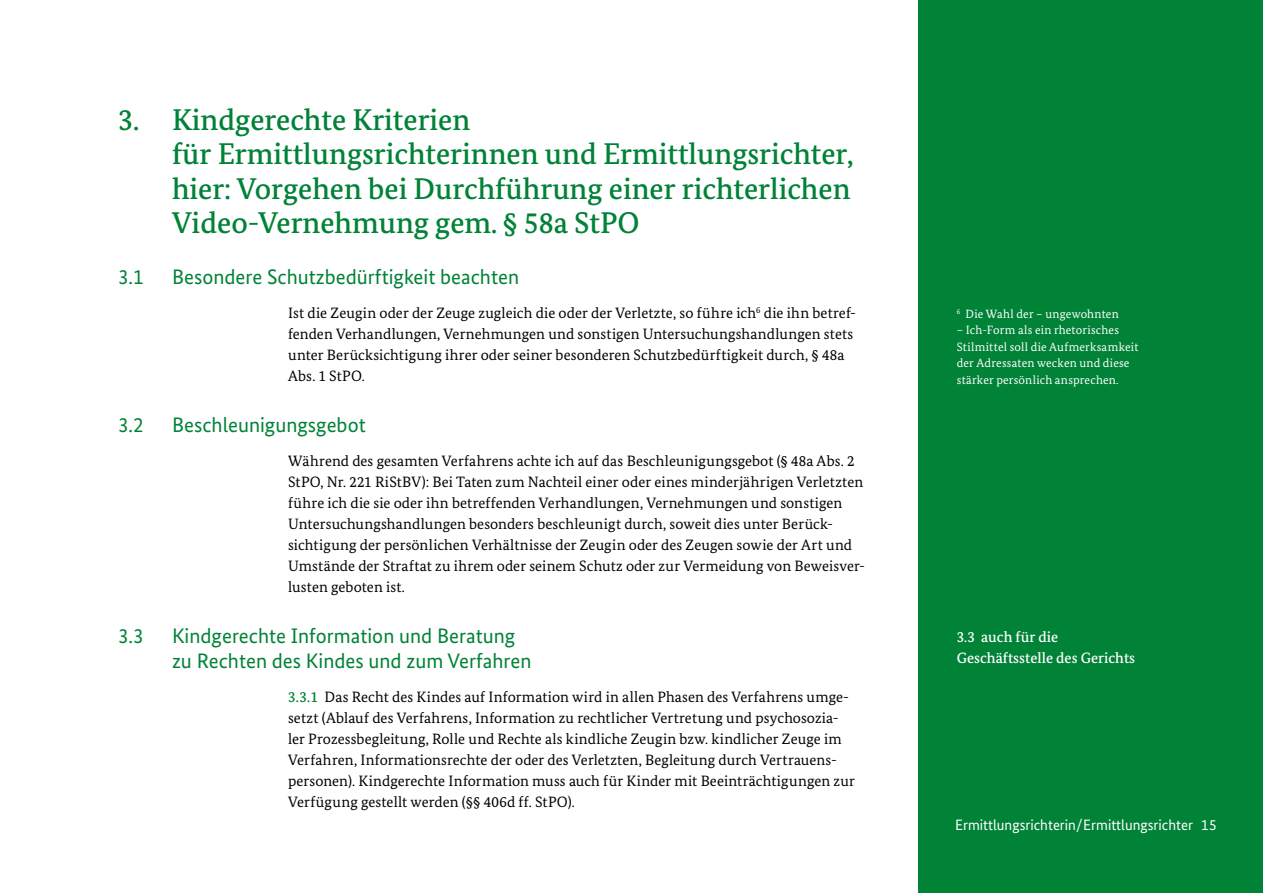
<style>
.page{position:relative;width:1263px;height:893px;background:#fff}
.page>*{position:absolute;margin:0;border:0;box-sizing:border-box;transform-origin:0 0}
.Kapitel_Headline{font:500 30px/34.5px "Bundes Serif";color:#008237}
.Kapitel_Subheadline{font:21px/25.5px "Bundes Sans";color:#008237}
.Tabelle_Fließtext{font:15px/21px "Bundes Serif";letter-spacing:.005em;color:#000}
.t1{font:15px "Bundes Sans";color:#fff}
.t2{font:500 15px/21px "Bundes Serif";color:#fff}
.t3{font:12px/16.5px "Bundes Serif";letter-spacing:.015em;color:#fff}
.s1{font-weight:500;color:#008237}
</style>
<div class="page">
<div style="left:918px;top:0;width:345px;height:893px;background:#008237"></div>
<h1 class="Kapitel_Headline" style="left:172px;top:102px;width:683px;text-indent:-54px">3. Kindgerechte Kriterien<br>für Ermittlungsrichterinnen und Ermittlungsrichter, hier: Vorgehen bei Durchführung einer richterlichen Video-Vernehmung gem. § 58a StPO</h1>
<h2 class="Kapitel_Subheadline" style="left:118px;top:264px;width:27px">3.1</h2>
<h2 class="Kapitel_Subheadline" style="left:172px;top:264px;width:349px">Besondere Schutzbedürftigkeit beachten</h2>
<p class="Tabelle_Fließtext" style="left:288px;top:302px;width:569px">Ist die Zeugin oder der Zeuge zugleich die oder der Verletzte, so führe ich<sup>6</sup> die ihn betref&shy;fenden Verhandlungen, Vernehmungen und sonstigen Untersuchungshandlungen stets unter Berücksichtigung ihrer oder seiner besonderen Schutzbedürftigkeit durch, § 48a Abs. 1 StPO.</p>
<h2 class="Kapitel_Subheadline" style="left:118px;top:412px;width:27px">3.2</h2>
<h2 class="Kapitel_Subheadline" style="left:172px;top:412px;width:195px">Beschleunigungsgebot</h2>
<p class="Tabelle_Fließtext" style="left:288px;top:450px;width:578px">Während des gesamten Verfahrens achte ich auf das Beschleunigungsgebot (§ 48a Abs. 2<br>StPO, Nr. 221 RiStBV): Bei Taten zum Nachteil einer oder eines minderjährigen Verletzten führe ich die sie oder ihn betreffenden Verhandlungen, Vernehmungen und sonstigen Untersuchungshandlungen besonders beschleunigt durch, soweit dies unter Berück&shy;sichtigung der persönlichen Verhältnisse der Zeugin oder des Zeugen sowie der Art und Umstände der Straftat zu ihrem oder seinem Schutz oder zur Vermeidung von Beweisver&shy;lusten geboten ist.</p>
<h2 class="Kapitel_Subheadline" style="left:118px;top:622px;width:27px">3.3</h2>
<h2 class="Kapitel_Subheadline" style="left:172px;top:622px;width:361px">Kindgerechte Information und Beratung zu Rechten des Kindes und zum Verfahren</h2>
<p class="Tabelle_Fließtext" style="left:288px;top:686px;width:568px"><span class="s1">3.3.1</span> Das Recht des Kindes auf Information wird in allen Phasen des Verfahrens umge&shy;setzt (Ablauf des Verfahrens, Information zu rechtlicher Vertretung und psychosozia&shy;ler Prozessbegleitung, Rolle und Rechte als kindliche Zeugin bzw. kindlicher Zeuge im Verfahren, Informationsrechte der oder des Verletzten, Begleitung durch Vertrauens&shy;personen). Kindgerechte Information muss auch für Kinder mit Beeinträchtigungen zur Verfügung gestellt werden (§§ 406d ff. StPO).</p>
<p class="t3" style="left:957px;top:305px;width:163px"><sup>6</sup> Die Wahl der – ungewohnten</p>
<p class="t3" style="left:957px;top:322px;width:183px">– Ich-Form als ein rhetorisches Stilmittel soll die Aufmerksamkeit der Adressaten wecken und diese stärker persönlich ansprechen.</p>
<p class="t2" style="left:957px;top:626px;width:180px">3.3 auch für die<br>Geschäftsstelle des Gerichts</p>
<p class="t1" style="left:955px;top:816px;width:263px">Ermittlungsrichterin/Ermittlungsrichter 15</p>
</div>
